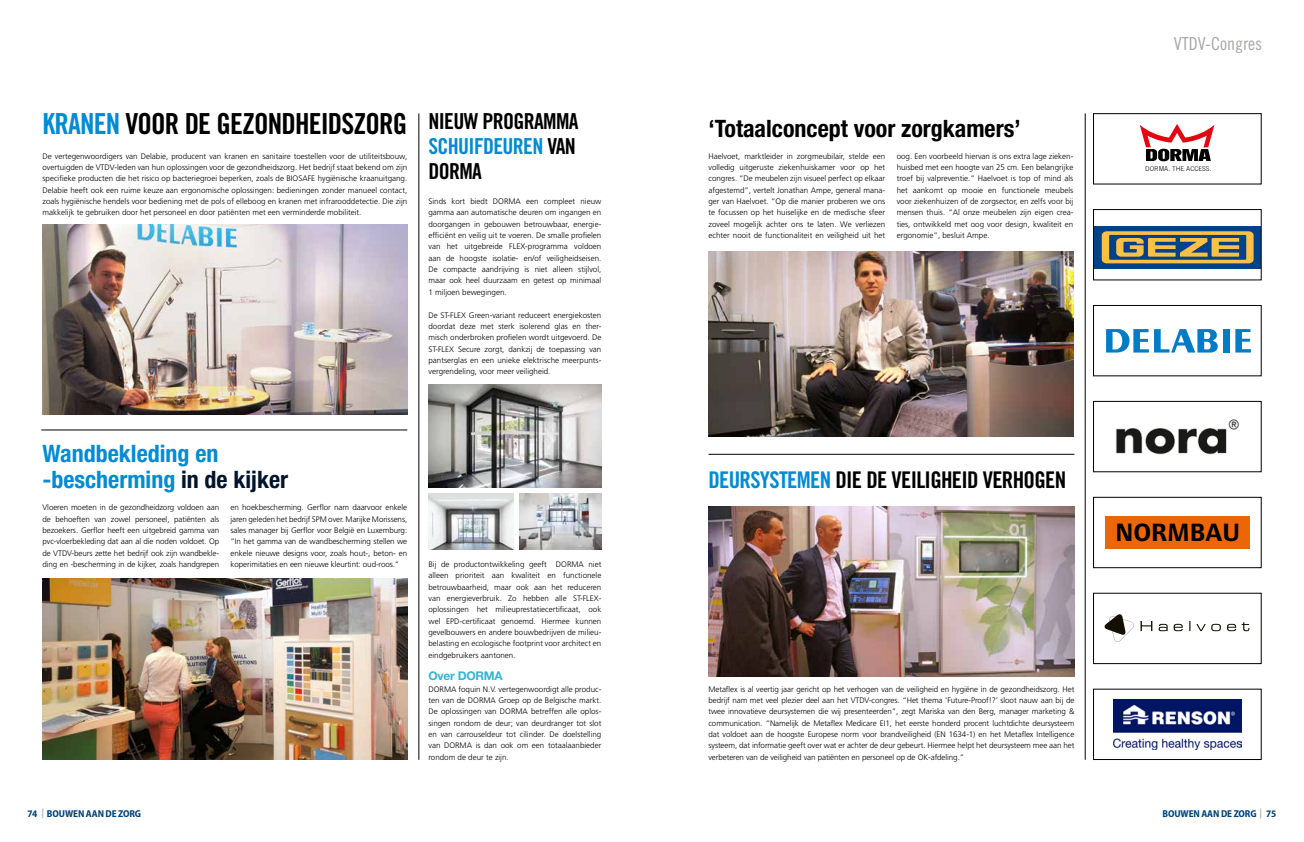
<style>
.page{position:relative;width:1304px;height:842px;background:#fff}
.page>*{position:absolute;margin:0;border:0;box-sizing:border-box;transform-origin:0 0}
.t1{font:29px "Trade Gothic LT Std Bd Cn 20";letter-spacing:-.03em;color:#000}
.t2{font:700 26px "Foundry Form Sans";color:#000}
.t3{font:700 condensed 24px/26px "Helvetica Neue LT Std";color:#008bd2}
.t4{font:700 condensed 24px "Helvetica Neue LT Std";color:#000}
.t5{font:23px "Trade Gothic LT Std Bd Cn 20";letter-spacing:-.03em;color:#000}
.t6{font:22px/25px "Trade Gothic LT Std Bd Cn 20";letter-spacing:-.03em;color:#000}
.t7{font:18px "Trade Gothic LT Std Cn 18";color:#a8a8a7}
.t8{font:700 12px "Helvetica Neue LT Std";letter-spacing:-.02em;color:#35b4d4}
.t9{font:700 semi-condensed 10px "Myriad Pro";letter-spacing:-.01em;color:#004379}
.t10{font:300 8px/11.3px "Frutiger LT Std";color:#000;text-align:justify}
.t11{font:300 6.7px "Trade Gothic";color:#000}
.s1{color:#008bd2}
.s2{color:#00152c}
.s3{color:#b3b2b2}
</style>
<div class="page">
<hr style="left:1085px;top:113px;width:1px;height:647px;background:#000">
<div style="left:1093px;top:226px;width:168px;height:43px;background:#004289"></div>
<svg style="left:1102px;top:231px;width:152px;height:32px"></svg>
<div style="left:1093px;top:209px;width:168px;height:71px;border:1px solid #000"></div>
<div style="left:1093px;top:305px;width:168px;height:71px;border:1px solid #000"></div>
<img style="left:1116px;top:419px;width:124px;height:36px">
<div style="left:1093px;top:401px;width:168px;height:71px;border:1px solid #000"></div>
<div style="left:1093px;top:497px;width:168px;height:71px;border:1px solid #000"></div>
<div style="left:1093px;top:593px;width:168px;height:71px;border:1px solid #000"></div>
<img style="left:1113px;top:700px;width:129px;height:49px">
<div style="left:1093px;top:689px;width:168px;height:71px;border:1px solid #000"></div>
<div style="left:1093px;top:113px;width:168px;height:71px;border:1px solid #000"></div>
<svg style="left:1140px;top:124px;width:74px;height:37px"></svg>
<svg style="left:1106px;top:329px;width:112px;height:24px"></svg>
<div style="left:1223px;top:329px;width:6px;height:23px;background:#007bc4"></div>
<svg style="left:1235px;top:329px;width:16px;height:23px"></svg>
<div style="left:1105px;top:516px;width:145px;height:33px;background:#ec6608"></div>
<svg style="left:1104px;top:614px;width:30px;height:28px"></svg>
<svg style="left:1140px;top:621px;width:109px;height:10px"></svg>
<img style="left:43px;top:225px;width:364px;height:190px">
<hr style="left:41px;top:430px;width:366px;height:1px;background:#000">
<hr style="left:708px;top:454px;width:366px;height:1px;background:#000">
<hr style="left:419px;top:113px;width:1px;height:647px;background:#000">
<img style="left:43px;top:579px;width:364px;height:180px">
<img style="left:708px;top:251px;width:365px;height:186px">
<img style="left:708px;top:506px;width:366px;height:170px">
<img style="left:428px;top:384px;width:173px;height:103px">
<img style="left:428px;top:493px;width:85px;height:56px">
<img style="left:520px;top:493px;width:81px;height:56px">
<h1 class="t1" style="left:43px;top:106px;width:366px"><span class="s1">KRANEN</span> VOOR DE GEZONDHEIDSZORG</h1>
<p class="t10" style="left:43px;top:150px;width:366px">De vertegenwoordigers van Delabie, producent van kranen en sanitaire toestellen voor de utiliteitsbouw, overtuigden de VTDV-leden van hun oplossingen voor de gezondheidszorg. Het bedrijf staat bekend om zijn specifieke producten die het risico op bacteriegroei beperken, zoals de BIOSAFE hygiënische kraanuitgang.<br>Delabie heeft ook een ruime keuze aan ergonomische oplossingen: bedieningen zonder manueel contact, zoals hygiënische hendels voor bediening met de pols of elleboog en kranen met infrarooddetectie. Die zijn makkelijk te gebruiken door het personeel en door patiënten met een verminderde mobiliteit.</p>
<h3 class="t6" style="left:428px;top:109px;width:152px">NIEUW PROGRAMMA<br><span class="s1">SCHUIFDEUREN</span> VAN<br>DORMA</h3>
<p class="t10" style="left:428px;top:196px;width:174px">Sinds kort biedt DORMA een compleet nieuw gamma aan automatische deuren om ingangen en doorgangen in gebouwen betrouwbaar, energie&shy;efficiënt en veilig uit te voeren. De smalle profielen van het uitgebreide FLEX-programma voldoen aan de hoogste isolatie- en/of veiligheidseisen.<br>De compacte aandrijving is niet alleen stijlvol, maar ook heel duurzaam en getest op minimaal 1 miljoen bewegingen.</p>
<p class="t10" style="left:428px;top:309px;width:174px">De ST-FLEX Green-variant reduceert energiekosten doordat deze met sterk isolerend glas en ther&shy;misch onderbroken profielen wordt uitgevoerd. De ST-FLEX Secure zorgt, dankzij de toepassing van pantserglas en een unieke elektrische meerpunts&shy;vergrendeling, voor meer veiligheid.</p>
<h3 class="t3" style="left:43px;top:440px;width:247px">Wandbekleding en -bescherming <span class="s2">in de kijker</span></h3>
<p class="t10" style="left:43px;top:502px;width:178px">Vloeren moeten in de gezondheidzorg voldoen aan de behoeften van zowel personeel, patiënten als bezoekers. Gerflor heeft een uitgebreid gamma van pvc-vloerbekleding dat aan al die noden voldoet. Op de VTDV-beurs zette het bedrijf ook zijn wandbekle&shy;ding en -bescherming in de kijker, zoals handgrepen</p>
<p class="t10" style="left:231px;top:502px;width:178px">en hoekbescherming. Gerflor nam daarvoor enkele jaren geleden het bedrijf SPM over. Marijke Morissens, sales manager bij Gerflor voor België en Luxemburg: “In het gamma van de wandbescherming stellen we enkele nieuwe designs voor, zoals hout-, beton- en koperimitaties en een nieuwe kleurtint: oud-roos.”</p>
<p class="t10" style="left:428px;top:559px;width:174px">Bij de productontwikkeling geeft DORMA niet alleen prioriteit aan kwaliteit en functionele betrouwbaarheid, maar ook aan het reduceren van energieverbruik. Zo hebben alle ST-FLEX&shy;oplossingen het milieuprestatiecertificaat, ook wel EPD-certificaat genoemd. Hiermee kunnen gevelbouwers en andere bouwbedrijven de milieu&shy;belasting en ecologische footprint voor architect en eindgebruikers aantonen.</p>
<h3 class="t8" style="left:428px;top:669px;width:76px">Over DORMA</h3>
<p class="t10" style="left:428px;top:683px;width:174px">DORMA foquin N.V. vertegenwoordigt alle produc&shy;ten van de DORMA Groep op de Belgische markt.<br>De oplossingen van DORMA betreffen alle oplos&shy;singen rondom de deur; van deurdranger tot slot en van carrouseldeur tot cilinder. De doelstelling van DORMA is dan ook om een totaalaanbieder rondom de deur te zijn.</p>
<h3 class="t4" style="left:708px;top:114px;width:314px">‘Totaalconcept voor zorgkamers’</h3>
<p class="t10" style="left:708px;top:150px;width:178px">Haelvoet, marktleider in zorgmeubilair, stelde een volledig uitgeruste ziekenhuiskamer voor op het congres. “De meubelen zijn visueel perfect op elkaar afgestemd”, vertelt Jonathan Ampe, general mana&shy;ger van Haelvoet. “Op die manier proberen we ons te focussen op het huiselijke en de medische sfeer zoveel mogelijk achter ons te laten. We verliezen echter nooit de functionaliteit en veiligheid uit het</p>
<p class="t10" style="left:897px;top:150px;width:178px">oog. Een voorbeeld hiervan is ons extra lage zieken&shy;huisbed met een hoogte van 25 cm. Een belangrijke troef bij valpreventie.” Haelvoet is top of mind als het aankomt op mooie en functionele meubels voor ziekenhuizen of de zorgsector, en zelfs voor bij mensen thuis. “Al onze meubelen zijn eigen crea&shy;ties, ontwikkeld met oog voor design, kwaliteit en ergonomie”, besluit Ampe.</p>
<h3 class="t7" style="left:1174px;top:33px;width:90px">VTDV-Congres</h3>
<p class="t11" style="left:1145px;top:165px;width:68px">DORMA. THE ACCESS.</p>
<h3 class="t5" style="left:708px;top:465px;width:359px"><span class="s1">DEURSYSTEMEN</span> DIE DE VEILIGHEID VERHOGEN</h3>
<h2 class="t2" style="left:1115px;top:518px;width:126px">NORMBAU</h2>
<p class="t10" style="left:708px;top:683px;width:367px">Metaflex is al veertig jaar gericht op het verhogen van de veiligheid en hygiëne in de gezondheidszorg. Het bedrijf nam met veel plezier deel aan het VTDV-congres. “Het thema ‘Future-Proof!?’ sloot nauw aan bij de twee innovatieve deursystemen die wij presenteerden”, zegt Mariska van den Berg, manager marketing &amp; communication. “Namelijk de Metaflex Medicare EI1, het eerste honderd procent luchtdichte deursysteem dat voldoet aan de hoogste Europese norm voor brandveiligheid (EN 1634-1) en het Metaflex Intelligence systeem, dat informatie geeft over wat er achter de deur gebeurt. Hiermee helpt het deursysteem mee aan het verbeteren van de veiligheid van patiënten en personeel op de OK-afdeling.”</p>
<p class="t9" style="left:27px;top:808px;width:115px">74 <span class="s3">|</span> BOUWEN AAN DE ZORG</p>
<p class="t9" style="left:1162px;top:808px;width:115px">BOUWEN AAN DE ZORG <span class="s3">|</span> 75</p>
</div>
